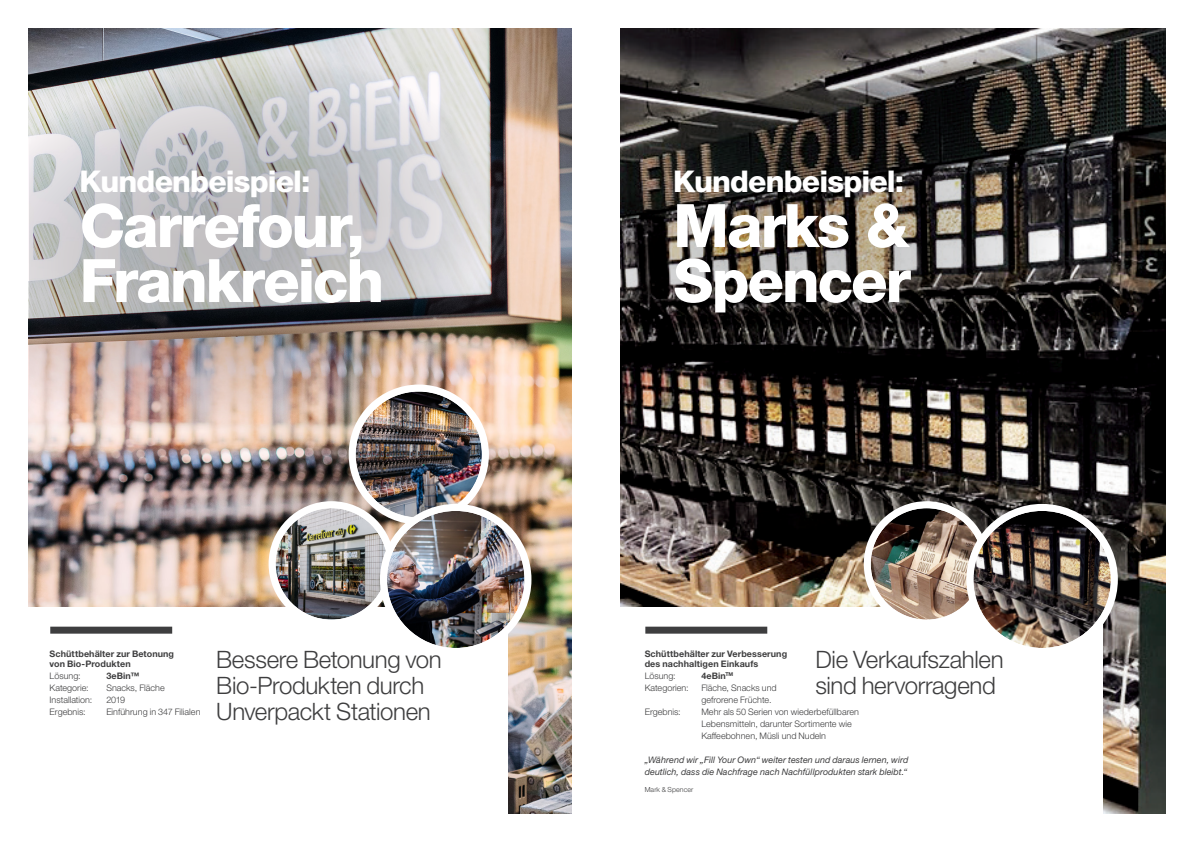
<style>
.page{position:relative;width:1191px;height:842px;background:#fff}
.page>*{position:absolute;margin:0;border:0;box-sizing:border-box;transform-origin:0 0}
.BEA_Concept_Body_tex{font:800 60px/55px "Helvetica Neue LTW1 G";letter-spacing:-.035em;color:#fff}
.BEA_Concept_Body_tex-2{font:800 30px "Helvetica Neue LTW1 G";letter-spacing:-.03em;color:#fff}
.BEA_Concept_Body_tex-3{font:300 24px/26px "Helvetica Neue LTW1 G";letter-spacing:-.015em;color:#3e3e3f}
.Concept_small_Headli{font:300 9px/12px "Helvetica Neue LTW1 G";color:#3e3e3f}
.Concept_small_Headli-2{font:italic 9px/12px "Helvetica Neue LTW1 G";color:#3e3e3f}
.Concept_small_Headli-3{font:700 9px/10px "Helvetica Neue LTW1 G";letter-spacing:.01em;color:#3e3e3f}
.Concept_small_Headli-4{font:300 7px "Helvetica Neue LTW1 G";letter-spacing:.01em;color:#3e3e3f}
</style>
<div class="page">
<img style="left:620px;top:28px;width:545px;height:785px">
<img style="left:28px;top:28px;width:543px;height:785px">
<img style="left:29px;top:55px;width:485px;height:387px">
<img style="left:622px;top:45px;width:478px;height:386px">
<div style="left:20px;top:607px;width:487px;height:212px;background:#fff"></div>
<div style="left:615px;top:607px;width:487px;height:212px;background:#fff"></div>
<div style="left:50px;top:627px;width:122px;height:7px;background:#3e3e3f"></div>
<div style="left:645px;top:627px;width:122px;height:7px;background:#3e3e3f"></div>
<img style="left:276px;top:508px;width:111px;height:111px">
<div style="left:269px;top:501px;width:125px;height:126px;border:7px solid #fff;border-radius:50%"></div>
<div style="left:867px;top:505px;width:119px;height:118px;background:#fff;border-radius:50%"></div>
<img style="left:870px;top:508px;width:112px;height:112px;border-radius:56px">
<div style="left:863px;top:501px;width:126px;height:126px;border:7px solid #fff;border-radius:50%"></div>
<div style="left:970px;top:507px;width:144px;height:144px;background:#fff;border-radius:50%"></div>
<img style="left:973px;top:511px;width:137px;height:137px;border-radius:69px">
<div style="left:966px;top:504px;width:151px;height:151px;border:7px solid #fff;border-radius:50%"></div>
<div style="left:352px;top:388px;width:133px;height:133px;background:#fff;border-radius:50%"></div>
<img style="left:356px;top:391px;width:126px;height:126px;border-radius:63px">
<div style="left:349px;top:384px;width:140px;height:140px;border:7px solid #fff;border-radius:50%"></div>
<div style="left:383px;top:507px;width:145px;height:144px;background:#fff;border-radius:50%"></div>
<img style="left:387px;top:511px;width:137px;height:137px;border-radius:69px">
<div style="left:380px;top:504px;width:151px;height:151px;border:7px solid #fff;border-radius:50%"></div>
<p class="BEA_Concept_Body_tex-2" style="left:80px;top:164px;width:232px">Kundenbeispiel:</p>
<p class="BEA_Concept_Body_tex" style="left:80px;top:198px;width:306px">Carrefour,<br>Frankreich</p>
<p class="BEA_Concept_Body_tex-2" style="left:673px;top:164px;width:232px">Kundenbeispiel:</p>
<p class="BEA_Concept_Body_tex" style="left:673px;top:198px;width:239px">Marks &amp;<br>Spencer</p>
<p class="Concept_small_Headli-3" style="left:50px;top:649px;width:126px">Schüttbehälter zur Betonung von Bio-Produkten</p>
<p class="Concept_small_Headli" style="left:50px;top:670px;width:33px">Lösung:</p>
<p class="Concept_small_Headli-3" style="left:106px;top:671px;width:35px">3eBin™</p>
<p class="Concept_small_Headli" style="left:50px;top:682px;width:41px">Kategorie:</p>
<p class="Concept_small_Headli" style="left:106px;top:682px;width:60px">Snacks, Fläche</p>
<p class="Concept_small_Headli" style="left:50px;top:694px;width:44px">Installation:</p>
<p class="Concept_small_Headli" style="left:106px;top:694px;width:20px">2019</p>
<p class="Concept_small_Headli" style="left:50px;top:706px;width:38px">Ergebnis:</p>
<p class="Concept_small_Headli" style="left:106px;top:706px;width:96px">Einführung in 347 Filialen</p>
<p class="Concept_small_Headli-3" style="left:644px;top:649px;width:144px">Schüttbehälter zur Verbesserung des nachhaltigen Einkaufs</p>
<p class="Concept_small_Headli" style="left:644px;top:670px;width:33px">Lösung:</p>
<p class="Concept_small_Headli-3" style="left:701px;top:671px;width:33px">4eBin<sup>TM</sup></p>
<p class="Concept_small_Headli" style="left:644px;top:682px;width:45px">Kategorien:</p>
<p class="Concept_small_Headli" style="left:701px;top:682px;width:77px">Fläche, Snacks und gefrorene Früchte.</p>
<p class="Concept_small_Headli" style="left:644px;top:706px;width:38px">Ergebnis:</p>
<p class="Concept_small_Headli" style="left:701px;top:706px;width:159px">Mehr als 50 Serien von wiederbefüllbaren<br>Lebensmitteln, darunter Sortimente wie<br>Kaffeebohnen, Müsli und Nudeln</p>
<p class="Concept_small_Headli-2" style="left:644px;top:754px;width:265px">„Während wir „Fill Your Own“ weiter testen und daraus lernen, wird deutlich, dass die Nachfrage nach Nachfüllprodukten stark bleibt.“</p>
<p class="Concept_small_Headli-4" style="left:644px;top:785px;width:50px">Mark &amp; Spencer</p>
<p class="BEA_Concept_Body_tex-3" style="left:216px;top:646px;width:227px">Bessere Betonung von<br>Bio-Produkten durch<br>Unverpackt Stationen</p>
<p class="BEA_Concept_Body_tex-3" style="left:815px;top:646px;width:190px">Die Verkaufszahlen sind hervorragend</p>
</div>
